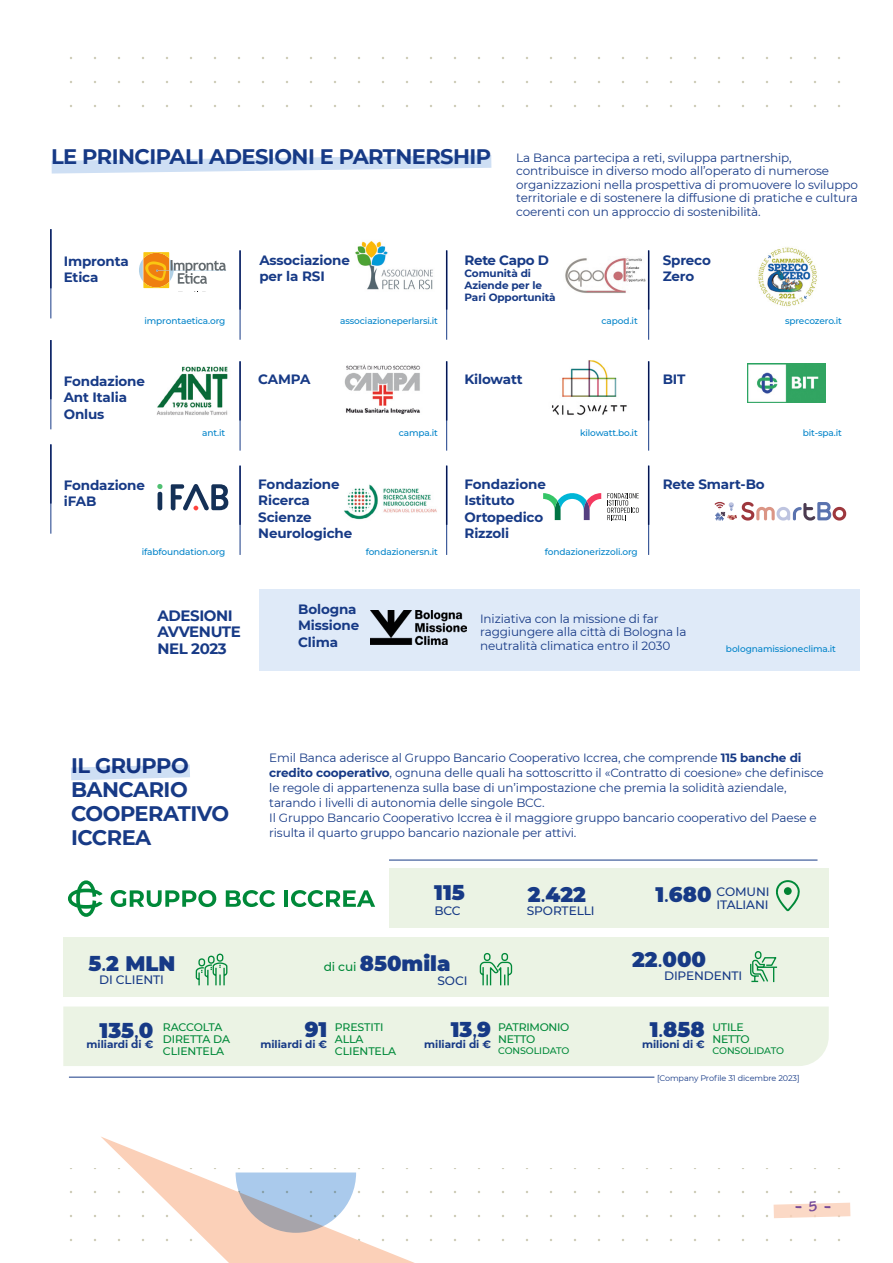
<style>
.page{position:relative;width:893px;height:1263px;background:#fff}
.page>*{position:absolute;margin:0;border:0;box-sizing:border-box;transform-origin:0 0}
.t1{font:700 21px/24px "Montserrat";letter-spacing:-.025em;color:#173a86}
.t2{font:900 21px "Montserrat";color:#173a86}
.t3{font:700 15px/16.5px "Montserrat";letter-spacing:-.025em;color:#173a86}
.t4{font:700 13.5px/16.5px "Montserrat";letter-spacing:-.01em;color:#173a86}
.t5{font:13.5px "Sketchnote Text";color:#764a98}
.t6{font:500 12.15px/13.5px "Montserrat";letter-spacing:-.01em;color:#173a86}
.t7{font:500 12.15px "Montserrat";color:#008939}
.t8{font:12px/13.5px "Montserrat";letter-spacing:-.01em;color:#173a86}
.t9{font:500 10.95px/12.1px "Montserrat";letter-spacing:-.01em;color:#008939}
.t10{font:700 10.5px/12px "Montserrat";letter-spacing:-.01em;color:#173a86}
.t11{font:500 9.45px "Montserrat";letter-spacing:-.01em;color:#008939}
.t12{font:500 9px "Montserrat";letter-spacing:-.01em;color:#0083c9}
.t13{font:8.1px "Montserrat";letter-spacing:-.01em;color:#173a86}
.s1{font-weight:700}
.s2{font-weight:500}
</style>
<div class="page">
<div style="left:259px;top:589px;width:601px;height:82px;background:#dfeaf8"></div>
<svg style="left:774px;top:1202px;width:76px;height:16px"></svg>
<svg style="left:71px;top:764px;width:119px;height:16px"></svg>
<svg style="left:52px;top:155px;width:439px;height:19px"></svg>
<svg style="left:68px;top:880px;width:35px;height:37px"></svg>
<svg style="left:110px;top:890px;width:107px;height:17px"></svg>
<svg style="left:226px;top:890px;width:49px;height:17px"></svg>
<hr style="left:284px;top:890px;width:4px;height:17px;background:#008939">
<svg style="left:291px;top:890px;width:84px;height:17px"></svg>
<div style="left:63px;top:1006px;width:766px;height:60px;background:#ebf3e4"></div>
<div style="left:63px;top:937px;width:766px;height:60px;background:#ebf3e4"></div>
<div style="left:389px;top:868px;width:440px;height:59px;background:#ebf3e4"></div>
<svg style="left:195px;top:953px;width:33px;height:33px"></svg>
<svg style="left:750px;top:951px;width:28px;height:32px"></svg>
<svg style="left:479px;top:953px;width:34px;height:33px"></svg>
<hr style="left:69px;top:1077px;width:585px;height:1px;background:#173a86">
<hr style="left:389px;top:860px;width:428px;height:1px;background:#173a86">
<svg style="left:776px;top:880px;width:24px;height:31px"></svg>
<svg style="left:784px;top:887px;width:8px;height:8px"></svg>
<hr style="left:51px;top:229px;width:1px;height:89px;background:#173a86">
<hr style="left:240px;top:250px;width:1px;height:90px;background:#173a86">
<hr style="left:446px;top:250px;width:1px;height:90px;background:#173a86">
<hr style="left:648px;top:250px;width:1px;height:90px;background:#173a86">
<hr style="left:50px;top:229px;width:2px;height:59px;background:#173a86">
<hr style="left:239px;top:250px;width:2px;height:60px;background:#173a86">
<hr style="left:51px;top:340px;width:1px;height:89px;background:#173a86">
<hr style="left:51px;top:444px;width:1px;height:90px;background:#173a86">
<hr style="left:240px;top:361px;width:1px;height:90px;background:#173a86">
<hr style="left:240px;top:466px;width:1px;height:89px;background:#173a86">
<hr style="left:446px;top:361px;width:1px;height:90px;background:#173a86">
<hr style="left:446px;top:466px;width:1px;height:89px;background:#173a86">
<hr style="left:648px;top:361px;width:1px;height:90px;background:#173a86">
<hr style="left:648px;top:466px;width:1px;height:89px;background:#173a86">
<hr style="left:50px;top:340px;width:2px;height:59px;background:#173a86">
<hr style="left:50px;top:444px;width:2px;height:59px;background:#173a86">
<hr style="left:239px;top:361px;width:2px;height:59px;background:#173a86">
<hr style="left:239px;top:466px;width:2px;height:59px;background:#173a86">
<img style="left:747px;top:363px;width:79px;height:39px">
<img style="left:156px;top:366px;width:72px;height:49px">
<img style="left:552px;top:360px;width:75px;height:55px">
<svg style="left:139px;top:252px;width:87px;height:36px"></svg>
<img style="left:758px;top:247px;width:59px;height:60px">
<img style="left:355px;top:241px;width:78px;height:49px">
<svg style="left:647px;top:256px;width:3px;height:38px"></svg>
<img style="left:565px;top:258px;width:81px;height:35px">
<svg style="left:171px;top:484px;width:57px;height:26px"></svg>
<svg style="left:157px;top:484px;width:6px;height:26px"></svg>
<svg style="left:543px;top:493px;width:58px;height:27px"></svg>
<svg style="left:607px;top:493px;width:32px;height:27px"></svg>
<svg style="left:714px;top:502px;width:132px;height:19px"></svg>
<svg style="left:101px;top:1136px;width:314px;height:127px"></svg>
<img style="left:344px;top:364px;width:77px;height:51px">
<img style="left:344px;top:484px;width:93px;height:36px">
<img style="left:371px;top:611px;width:96px;height:33px">
<h1 class="t1" style="left:51px;top:144px;width:442px">LE PRINCIPALI ADESIONI E PARTNERSHIP</h1>
<p class="t8" style="left:516px;top:150px;width:343px">La Banca partecipa a reti, sviluppa partnership, contribuisce in diverso modo all’operato di numerose organizzazioni nella prospettiva di promuovere lo sviluppo territoriale e di sostenere la diffusione di pratiche e cultura coerenti con un approccio di sostenibilità.</p>
<p class="t4" style="left:64px;top:252px;width:67px">Impronta<br>Etica</p>
<p class="t4" style="left:259px;top:251px;width:92px">Associazione per la RSI</p>
<p class="t4" style="left:465px;top:251px;width:86px">Rete Capo D</p>
<p class="t10" style="left:465px;top:266px;width:93px">Comunità di<br>Aziende per le<br>Pari Opportunità</p>
<p class="t4" style="left:663px;top:251px;width:50px">Spreco<br>Zero</p>
<p class="t12" style="left:144px;top:314px;width:82px">improntaetica.org</p>
<p class="t12" style="left:340px;top:314px;width:99px">associazioneperlarsi.it</p>
<p class="t12" style="left:602px;top:314px;width:38px">capod.it</p>
<p class="t12" style="left:785px;top:314px;width:58px">sprecozero.it</p>
<p class="t4" style="left:64px;top:372px;width:83px">Fondazione<br>Ant Italia<br>Onlus</p>
<p class="t4" style="left:258px;top:371px;width:54px">CAMPA</p>
<p class="t4" style="left:465px;top:371px;width:59px">Kilowatt</p>
<p class="t4" style="left:663px;top:371px;width:24px">BIT</p>
<p class="t12" style="left:202px;top:427px;width:25px">ant.it</p>
<p class="t12" style="left:399px;top:427px;width:41px">campa.it</p>
<p class="t12" style="left:580px;top:427px;width:59px">kilowatt.bo.it</p>
<p class="t12" style="left:803px;top:427px;width:41px">bit-spa.it</p>
<p class="t4" style="left:64px;top:476px;width:83px">Fondazione iFAB</p>
<p class="t4" style="left:258px;top:475px;width:96px">Fondazione<br>Ricerca<br>Scienze<br>Neurologiche</p>
<p class="t4" style="left:465px;top:475px;width:83px">Fondazione<br>Istituto<br>Ortopedico<br>Rizzoli</p>
<p class="t4" style="left:663px;top:475px;width:104px">Rete Smart-Bo</p>
<p class="t12" style="left:366px;top:545px;width:74px">fondazionersn.it</p>
<p class="t12" style="left:142px;top:545px;width:85px">ifabfoundation.org</p>
<p class="t12" style="left:545px;top:545px;width:94px">fondazionerizzoli.org</p>
<p class="t3" style="left:157px;top:606px;width:85px">ADESIONI<br>AVVENUTE<br>NEL 2023</p>
<p class="t4" style="left:298px;top:600px;width:63px">Bologna<br>Missione<br>Clima</p>
<p class="t8" style="left:480px;top:611px;width:208px">Iniziativa con la missione di far raggiungere alla città di Bologna la neutralità climatica entro il 2030</p>
<p class="t12" style="left:726px;top:642px;width:112px">bolognamissioneclima.it</p>
<h1 class="t1" style="left:71px;top:752px;width:160px">IL GRUPPO<br>BANCARIO<br>COOPERATIVO<br>ICCREA</h1>
<p class="t8" style="left:269px;top:750px;width:556px;line-height:15px">Emil Banca aderisce al Gruppo Bancario Cooperativo Iccrea, che comprende <span class="s1">115 banche di credito cooperativo</span>, ognuna delle quali ha sottoscritto il «Contratto di coesione» che definisce le regole di appartenenza sulla base di un’impostazione che premia la solidità aziendale, tarando i livelli di autonomia delle singole BCC.<br>Il Gruppo Bancario Cooperativo Iccrea è il maggiore gruppo bancario cooperativo del Paese e risulta il quarto gruppo bancario nazionale per attivi.</p>
<h1 class="t2" style="left:89px;top:947px;width:88px">5<span class="s2">.</span>2 MLN</h1>
<p class="t6" style="left:99px;top:972px;width:66px">DI CLIENTI</p>
<h1 class="t2" style="left:434px;top:877px;width:32px">115</h1>
<p class="t6" style="left:434px;top:904px;width:28px">BCC</p>
<h1 class="t2" style="left:528px;top:878px;width:60px">2<span class="s2">.</span>422</h1>
<p class="t6" style="left:527px;top:904px;width:69px">SPORTELLI</p>
<h1 class="t2" style="left:655px;top:878px;width:58px">1<span class="s2">.</span>680</h1>
<p class="t6" style="left:716px;top:884px;width:55px">COMUNI<br>ITALIANI</p>
<h1 class="t2" style="left:360px;top:947px;width:92px">850mila</h1>
<p class="t6" style="left:438px;top:974px;width:31px">SOCI</p>
<p class="t7" style="left:324px;top:958px;width:34px">di cui</p>
<h1 class="t2" style="left:632px;top:943px;width:75px">22<span class="s2">.</span>000</h1>
<p class="t6" style="left:664px;top:968px;width:80px">DIPENDENTI</p>
<h1 class="t2" style="left:100px;top:1014px;width:55px">135<span class="s2">,</span>0</h1>
<h1 class="t2" style="left:305px;top:1013px;width:24px">91</h1>
<h1 class="t2" style="left:451px;top:1013px;width:42px">13<span class="s2">,</span>9</h1>
<h1 class="t2" style="left:650px;top:1013px;width:57px">1<span class="s2">.</span>858</h1>
<p class="t9" style="left:163px;top:1020px;width:69px">RACCOLTA<br>DIRETTA DA<br>CLIENTELA</p>
<p class="t9" style="left:335px;top:1020px;width:63px">PRESTITI<br>ALLA<br>CLIENTELA</p>
<p class="t9" style="left:498px;top:1020px;width:73px">PATRIMONIO<br>NETTO</p>
<p class="t11" style="left:498px;top:1044px;width:73px">CONSOLIDATO</p>
<p class="t10" style="left:87px;top:1037px;width:68px">miliardi di €</p>
<p class="t10" style="left:260px;top:1037px;width:68px">miliardi di €</p>
<p class="t10" style="left:424px;top:1037px;width:68px">miliardi di €</p>
<p class="t10" style="left:642px;top:1037px;width:64px">milioni di €</p>
<p class="t9" style="left:713px;top:1020px;width:39px">UTILE<br>NETTO</p>
<p class="t11" style="left:713px;top:1044px;width:73px">CONSOLIDATO</p>
<p class="t13" style="left:657px;top:1073px;width:144px">[Company Profile 31 dicembre 2023]</p>
<p class="t5" style="left:795px;top:1197px;width:38px">- 5 -</p>
</div>
